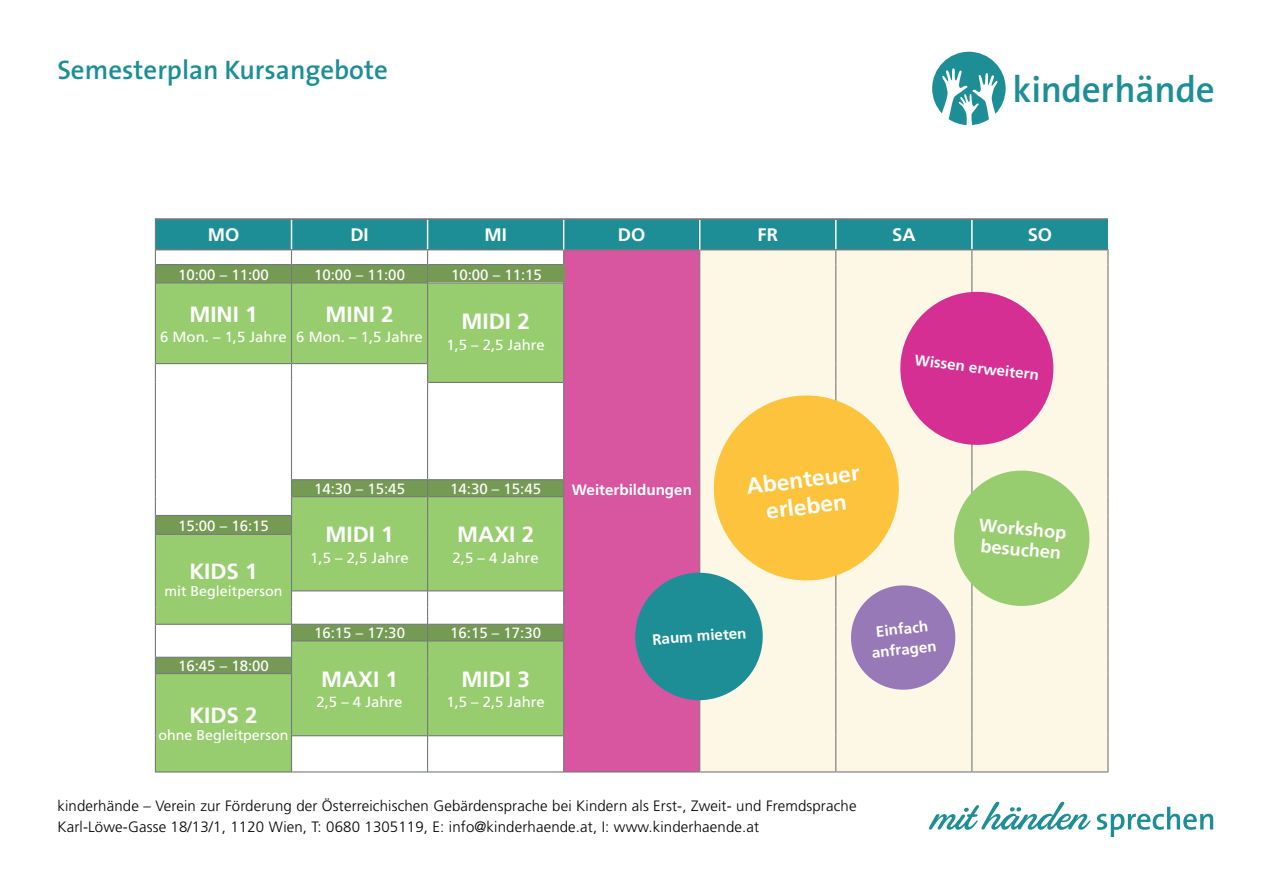
<style>
.page{position:relative;width:1263px;height:893px;background:#fff}
.page>*{position:absolute;margin:0;border:0;box-sizing:border-box;transform-origin:0 0}
.t1{font:600 37.2px "The Sans";letter-spacing:-.01em;color:#1d8e95}
.t2{font:600 27px "The Sans";color:#1d8e95}
.t3{font:700 22.5px/27px "Frutiger";color:#fff;text-align:center}
.t4{font:700 22.05px "Frutiger";color:#fff}
.t5{font:700 18.15px "Frutiger";color:#fff}
.t6{font:700 18px/20.5px "Frutiger";color:#fff}
.t7{font:300 15px/21px "Frutiger";letter-spacing:.01em;color:#000001}
.t8{font:700 15px/20.5px "Frutiger";color:#fff;text-align:center}
.t9{font:14.85px "Frutiger";color:#fff}
.t10{font:14.7px "Frutiger";color:#fff}
.t11{font:14.25px "Frutiger";color:#fff}
.s1{font-size:14.7px}
</style>
<div class="page">
<svg style="left:932px;top:52px;width:74px;height:73px"></svg>
<svg style="left:1097px;top:807px;width:116px;height:29px"></svg>
<svg style="left:929px;top:802px;width:162px;height:28px"></svg>
<div style="left:564px;top:702px;width:135px;height:69px;background:#d856a0"></div>
<div style="left:700px;top:702px;width:407px;height:69px;background:#fdf8e6"></div>
<svg style="left:156px;top:702px;width:407px;height:69px;fill:#97cd6e"></svg>
<hr style="left:155px;top:674px;width:1px;height:62px;background:#75797b">
<hr style="left:1107px;top:674px;width:1px;height:62px;background:#75797b">
<hr style="left:155px;top:736px;width:1px;height:36px;background:#75797b">
<hr style="left:1107px;top:736px;width:1px;height:36px;background:#75797b">
<hr style="left:156px;top:771px;width:135px;height:1px;background:#75797b">
<hr style="left:292px;top:771px;width:135px;height:1px;background:#75797b">
<hr style="left:428px;top:771px;width:135px;height:1px;background:#75797b">
<hr style="left:700px;top:771px;width:135px;height:1px;background:#75797b">
<hr style="left:836px;top:771px;width:135px;height:1px;background:#75797b">
<hr style="left:972px;top:771px;width:135px;height:1px;background:#75797b">
<hr style="left:291px;top:674px;width:1px;height:62px;background:#75797b">
<hr style="left:427px;top:674px;width:1px;height:62px;background:#75797b">
<hr style="left:835px;top:674px;width:1px;height:62px;background:#75797b">
<hr style="left:971px;top:674px;width:1px;height:62px;background:#75797b">
<hr style="left:292px;top:735px;width:135px;height:1px;background:#75797b">
<hr style="left:291px;top:736px;width:1px;height:36px;background:#75797b">
<hr style="left:428px;top:735px;width:135px;height:1px;background:#75797b">
<hr style="left:427px;top:736px;width:1px;height:36px;background:#75797b">
<hr style="left:835px;top:736px;width:1px;height:36px;background:#75797b">
<hr style="left:971px;top:736px;width:1px;height:36px;background:#75797b">
<hr style="left:699px;top:674px;width:1px;height:62px;background:#75797b">
<hr style="left:699px;top:736px;width:1px;height:36px;background:#75797b">
<hr style="left:563px;top:674px;width:1px;height:62px;background:#75797b">
<hr style="left:563px;top:736px;width:1px;height:36px;background:#75797b">
<hr style="left:564px;top:771px;width:135px;height:1px;background:#75797b">
<hr style="left:156px;top:218px;width:135px;height:2px;background:#75797b">
<hr style="left:291px;top:218px;width:137px;height:2px;background:#75797b">
<hr style="left:428px;top:218px;width:136px;height:2px;background:#75797b">
<hr style="left:564px;top:218px;width:136px;height:2px;background:#75797b">
<hr style="left:700px;top:218px;width:136px;height:2px;background:#75797b">
<hr style="left:836px;top:218px;width:136px;height:2px;background:#75797b">
<hr style="left:972px;top:218px;width:136px;height:2px;background:#75797b">
<hr style="left:155px;top:218px;width:1px;height:32px;background:#75797b">
<svg style="left:155px;top:219px;width:953px;height:483px;background:#c1bea7"></svg>
<h2 class="t2" style="left:57px;top:47px;width:332px">Semesterplan Kursangebote</h2>
<h1 class="t1" style="left:1012px;top:58px;width:204px">kinderhände</h1>
<p class="t5" style="left:208px;top:224px;width:33px">MO</p>
<p class="t5" style="left:350px;top:224px;width:20px">DI</p>
<p class="t5" style="left:484px;top:224px;width:24px">MI</p>
<p class="t5" style="left:618px;top:224px;width:29px">DO</p>
<p class="t5" style="left:758px;top:224px;width:22px">FR</p>
<p class="t5" style="left:892px;top:224px;width:25px">SA</p>
<p class="t5" style="left:1028px;top:224px;width:26px">SO</p>
<p class="t9" style="left:178px;top:266px;width:92px">10:00 <span class="s1">–</span> 11:00</p>
<p class="t9" style="left:314px;top:266px;width:92px">10:00 <span class="s1">–</span> 11:00</p>
<p class="t9" style="left:451px;top:266px;width:92px">10:00 <span class="s1">–</span> 11:15</p>
<h3 class="t4" style="left:189px;top:301px;width:70px">MINI 1</h3>
<p class="t10" style="left:160px;top:328px;width:128px">6 Mon. – 1,5 Jahre</p>
<h3 class="t4" style="left:325px;top:301px;width:70px">MINI 2</h3>
<p class="t10" style="left:296px;top:328px;width:128px">6 Mon. – 1,5 Jahre</p>
<h3 class="t4" style="left:461px;top:309px;width:70px">MIDI 2</h3>
<p class="t10" style="left:446px;top:337px;width:100px">1,5 – 2,5 Jahre</p>
<p class="t8" style="left:916px;top:350px;width:127px;rotate:7deg">Wissen erweitern</p>
<p class="t9" style="left:178px;top:517px;width:92px">15:00 <span class="s1">–</span> 16:15</p>
<h3 class="t4" style="left:189px;top:559px;width:70px">KIDS 1</h3>
<p class="t11" style="left:164px;top:583px;width:119px">mit Begleitperson</p>
<p class="t9" style="left:178px;top:657px;width:92px">16:45 <span class="s1">–</span> 18:00</p>
<h3 class="t4" style="left:189px;top:702px;width:70px">KIDS 2</h3>
<p class="t11" style="left:159px;top:727px;width:131px">ohne Begleitperson</p>
<p class="t9" style="left:314px;top:480px;width:92px">14:30 <span class="s1">–</span> 15:45</p>
<p class="t9" style="left:450px;top:480px;width:92px">14:30 <span class="s1">–</span> 15:45</p>
<h3 class="t4" style="left:325px;top:521px;width:70px">MIDI 1</h3>
<p class="t10" style="left:310px;top:549px;width:100px">1,5 – 2,5 Jahre</p>
<h3 class="t4" style="left:457px;top:521px;width:78px">MAXI 2</h3>
<p class="t10" style="left:453px;top:549px;width:88px">2,5 – 4 Jahre</p>
<p class="t9" style="left:314px;top:624px;width:92px">16:15 <span class="s1">–</span> 17:30</p>
<p class="t9" style="left:450px;top:624px;width:92px">16:15 <span class="s1">–</span> 17:30</p>
<h3 class="t4" style="left:321px;top:666px;width:78px">MAXI 1</h3>
<p class="t10" style="left:316px;top:693px;width:88px">2,5 – 4 Jahre</p>
<h3 class="t4" style="left:461px;top:666px;width:70px">MIDI 3</h3>
<p class="t10" style="left:446px;top:693px;width:100px">1,5 – 2,5 Jahre</p>
<p class="t8" style="left:572px;top:479px;width:122px">Weiterbildungen</p>
<h3 class="t3" style="left:745px;top:473px;width:115px;rotate:-7deg">Abenteuer erleben</h3>
<p class="t8" style="left:652px;top:629px;width:96px;rotate:-4deg">Raum mieten</p>
<p class="t8" style="left:869px;top:622px;width:66px;rotate:-6deg">Einfach anfragen</p>
<p class="t6" style="left:980px;top:514px;width:89px;rotate:5deg">Workshop besuchen</p>
<p class="t7" style="left:57px;top:795px;width:801px">kinderhände – Verein zur Förderung der Österreichischen Gebärdensprache bei Kindern als Erst-, Zweit- und Fremdsprache<br>Karl-Löwe-Gasse 18/13/1, 1120 Wien, T: 0680 1305119, E: info@kinderhaende.at, I: www.kinderhaende.at</p>
</div>
